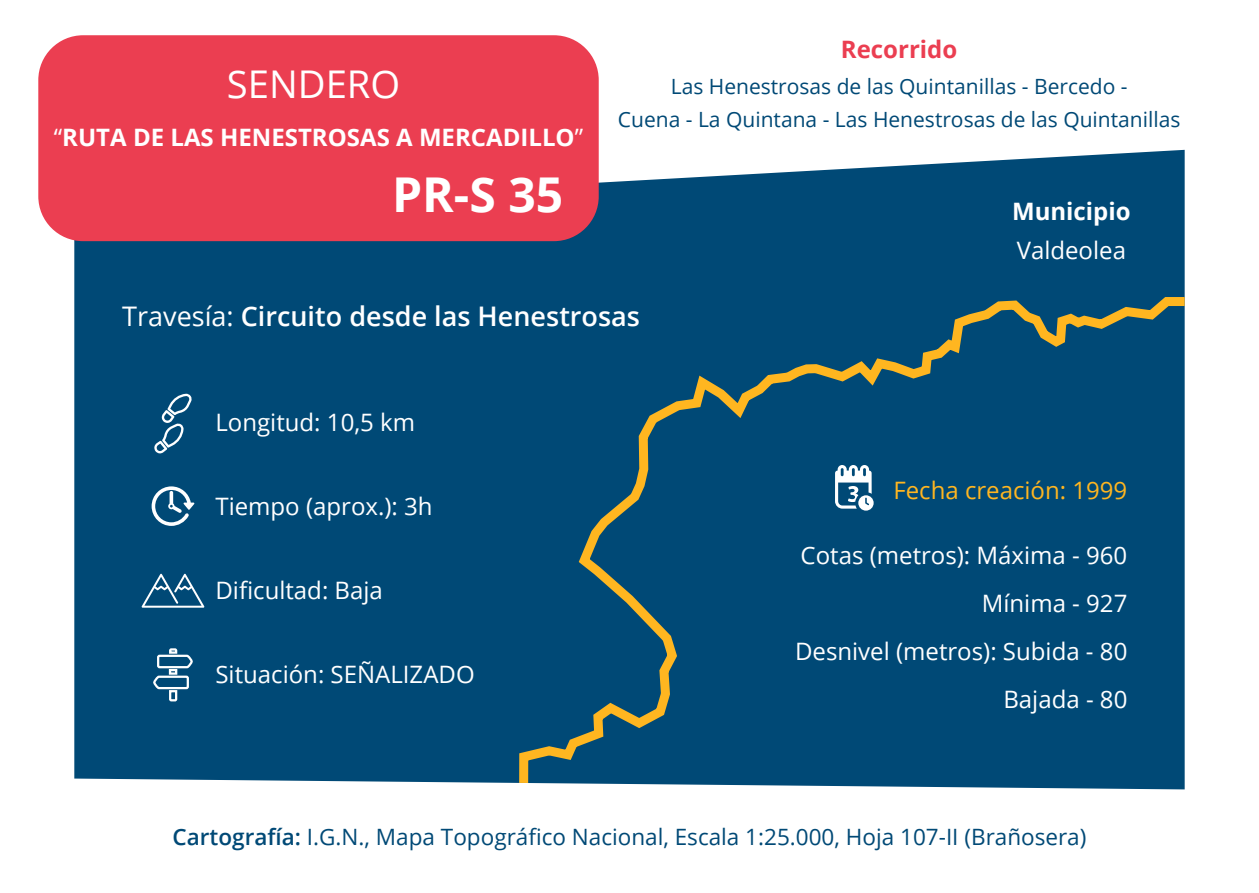
<style>
.page{position:relative;width:1259px;height:893px;background:#fff}
.page>*{position:absolute;margin:0;border:0;box-sizing:border-box;transform-origin:0 0}
.t1{font:700 48px "Open Sans";color:#fff}
.t2{font:38.1px "Open Sans";color:#fff}
.t3{font:600 27px "Open Sans";color:#fff}
.t4{font:24px/48px "Open Sans";color:#fff;text-align:right}
.t5{font:700 24px "Open Sans";color:#fff}
.t6{font:24px "Open Sans";color:#ffb620}
.t7{font:700 24px "Open Sans";color:#eb3e51}
.t8{font:22.5px "Open Sans";color:#004976}
.t9{font:21px/33px "Open Sans";color:#004976;text-align:center}
.s1{font-weight:400}
.s2{font-weight:600}
</style>
<div class="page">
<div style="left:74px;top:150px;width:1110px;height:633px;background:#004976"></div>
<div style="left:514px;top:292px;width:671px;height:498px;background:#004976"></div>
<div style="left:38px;top:35px;width:561px;height:206px;background:#eb3e51;border-radius:45px"></div>
<svg style="left:154px;top:394px;width:38px;height:59px;background:#306b90"></svg>
<svg style="left:152px;top:486px;width:42px;height:40px"></svg>
<svg style="left:152px;top:646px;width:42px;height:57px"></svg>
<svg style="left:835px;top:465px;width:38px;height:46px"></svg>
<svg style="left:142px;top:574px;width:62px;height:34px;background:#346e91"></svg>
<h2 class="t2" style="left:227px;top:58px;width:175px">SENDERO</h2>
<p class="t5" style="left:54px;top:121px;width:531px"><span class="s1">“</span>RUTA DE LAS HENESTROSAS A MERCADILLO<span class="s1">”</span></p>
<h1 class="t1" style="left:392px;top:161px;width:173px">PR-S 35</h1>
<p class="t7" style="left:841px;top:32px;width:118px">Recorrido</p>
<p class="t9" style="left:618px;top:69px;width:564px">Las Henestrosas de las Quintanillas - Bercedo -<br>Cuena - La Quintana - Las Henestrosas de las Quintanillas</p>
<p class="t5" style="left:1012px;top:195px;width:120px">Municipio</p>
<p class="t4" style="left:1016px;top:226px;width:111px">Valdeolea</p>
<p class="t3" style="left:122px;top:298px;width:519px"><span class="s1">Travesía:</span> Circuito desde las Henestrosas</p>
<p class="t4" style="left:215px;top:398px;width:201px">Longitud: 10,5 km</p>
<p class="t4" style="left:215px;top:482px;width:219px">Tiempo (aprox.): 3h</p>
<p class="t4" style="left:215px;top:566px;width:169px">Dificultad: Baja</p>
<p class="t4" style="left:215px;top:650px;width:261px">Situación: SEÑALIZADO</p>
<p class="t6" style="left:893px;top:474px;width:235px">Fecha creación: 1999</p>
<p class="t4" style="left:795px;top:531px;width:334px">Cotas (metros): Máxima - 960<br>Mínima - 927<br>Desnivel (metros): Subida - 80<br>Bajada - 80</p>
<p class="t8" style="left:172px;top:821px;width:915px"><span class="s2">Cartografía:</span> I.G.N., Mapa Topográfico Nacional, Escala 1:25.000, Hoja 107-II (Brañosera)</p>
</div>
